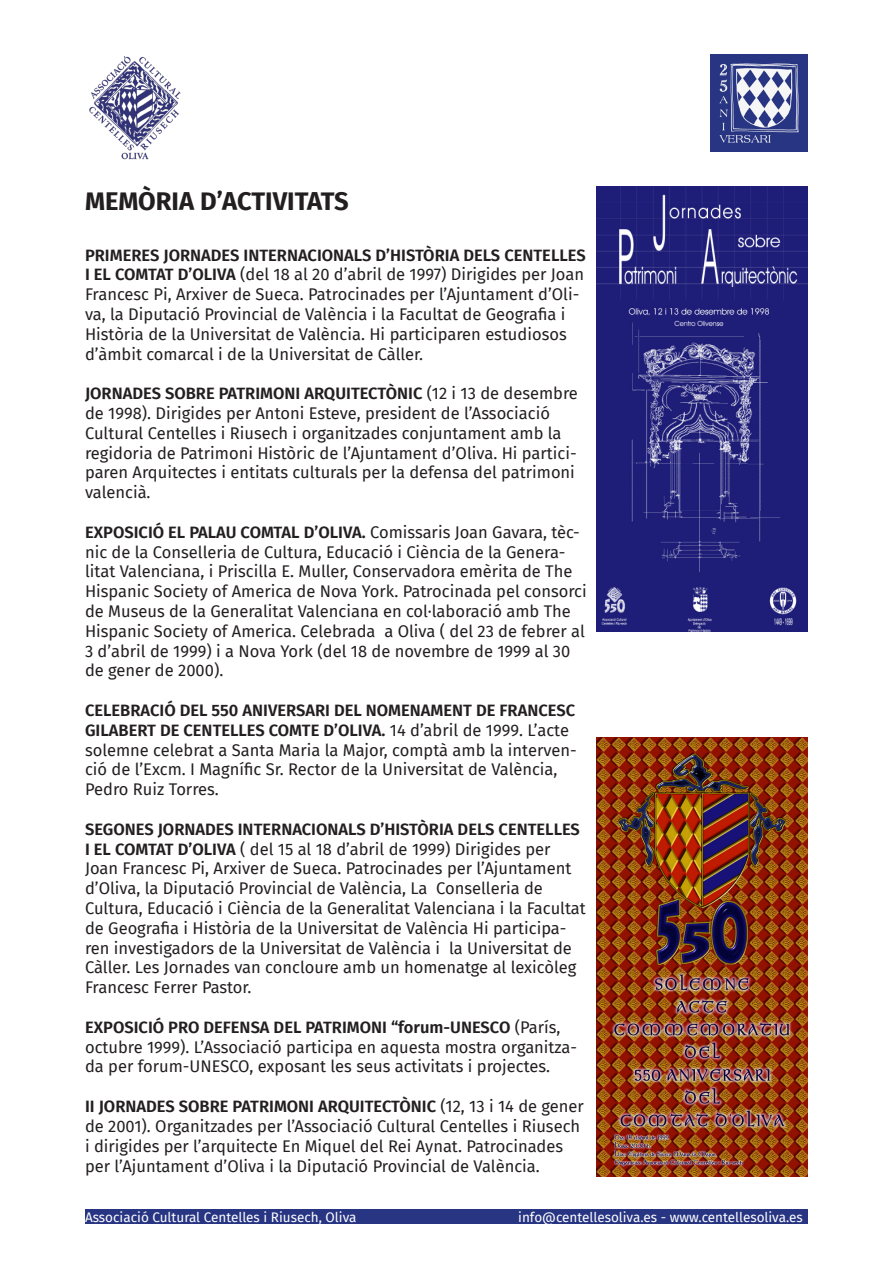
<style>
.page{position:relative;width:893px;height:1263px;background:#fff}
.page>*{position:absolute;margin:0;border:0;box-sizing:border-box;transform-origin:0 0}
.t1{font:700 25.5px "Fira Sans";color:#231f20}
.t2{font:16.5px/19.8px "Fira Sans";color:#231f20}
.t3{font:13.5px "Fira Sans";color:#fff}
.s1{font-weight:600}
</style>
<div class="page">
<img style="left:89px;top:56px;width:92px;height:104px">
<img style="left:710px;top:54px;width:98px;height:98px">
<div style="left:85px;top:1209px;width:723px;height:14px;background:#283583"></div>
<img style="left:597px;top:186px;width:211px;height:445px">
<img style="left:597px;top:737px;width:211px;height:439px">
<p class="t1" style="left:85px;top:180px;width:265px">MEMÒRIA D’ACTIVITATS</p>
<p class="t2" style="left:85px;top:244px;width:502px"><span class="s1">PRIMERES JORNADES INTERNACIONALS D’HISTÒRIA DELS CENTELLES I EL COMTAT D’OLIVA</span> (del 18 al 20 d’abril de 1997) Dirigides per Joan Francesc Pi, Arxiver de Sueca. Patrocinades per l’Ajuntament d’Oli&shy;va, la Diputació Provincial de València i la Facultat de Geografia i Història de la Universitat de València. Hi participaren estudiosos d’àmbit comarcal i de la Universitat de Càller.</p>
<p class="t2" style="left:85px;top:383px;width:494px"><span class="s1">JORNADES SOBRE PATRIMONI ARQUITECTÒNIC</span> (12 i 13 de desembre de 1998). Dirigides per Antoni Esteve, president de l’Associació Cultural Centelles i Riusech i organitzades conjuntament amb la regidoria de Patrimoni Històric de l’Ajuntament d’Oliva. Hi partici&shy;paren Arquitectes i entitats culturals per la defensa del patrimoni valencià.</p>
<p class="t2" style="left:85px;top:522px;width:503px"><span class="s1">EXPOSICIÓ EL PALAU COMTAL D’OLIVA.</span> Comissaris Joan Gavara, tèc&shy;nic de la Conselleria de Cultura, Educació i Ciència de la Genera&shy;litat Valenciana, i Priscilla E. Muller, Conservadora emèrita de The Hispanic Society of America de Nova York. Patrocinada pel consorci de Museus de la Generalitat Valenciana en col·laboració amb The Hispanic Society of America. Celebrada a Oliva ( del 23 de febrer al 3 d’abril de 1999) i a Nova York (del 18 de novembre de 1999 al 30 de gener de 2000).</p>
<p class="t2" style="left:85px;top:700px;width:493px"><span class="s1">CELEBRACIÓ DEL 550 ANIVERSARI DEL NOMENAMENT DE FRANCESC GILABERT DE CENTELLES COMTE D’OLIVA.</span> 14 d’abril de 1999. L’acte solemne celebrat a Santa Maria la Major, comptà amb la interven&shy;ció de l’Excm. I Magnífic Sr. Rector de la Universitat de València, Pedro Ruiz Torres.</p>
<p class="t2" style="left:85px;top:819px;width:502px"><span class="s1">SEGONES JORNADES INTERNACIONALS D’HISTÒRIA DELS CENTELLES I EL COMTAT D’OLIVA</span> ( del 15 al 18 d’abril de 1999) Dirigides per Joan Francesc Pi, Arxiver de Sueca. Patrocinades per l’Ajuntament d’Oliva, la Diputació Provincial de València, La Conselleria de Cultura, Educació i Ciència de la Generalitat Valenciana i la Facultat de Geografia i Història de la Universitat de València Hi participa&shy;ren investigadors de la Universitat de València i la Universitat de Càller. Les Jornades van concloure amb un homenatge al lexicòleg Francesc Ferrer Pastor.</p>
<p class="t2" style="left:85px;top:1017px;width:493px"><span class="s1">EXPOSICIÓ PRO DEFENSA DEL PATRIMONI “forum-UNESCO</span> (París, octubre 1999). L’Associació participa en aquesta mostra organitza&shy;da per forum-UNESCO, exposant les seus activitats i projectes.</p>
<p class="t2" style="left:85px;top:1096px;width:500px"><span class="s1">II JORNADES SOBRE PATRIMONI ARQUITECTÒNIC</span> (12, 13 i 14 de gener de 2001). Organitzades per l’Associació Cultural Centelles i Riusech i dirigides per l’arquitecte En Miquel del Rei Aynat. Patrocinades per l’Ajuntament d’Oliva i la Diputació Provincial de València.</p>
<p class="t3" style="left:85px;top:1207px;width:273px">Associació Cultural Centelles i Riusech, Oliva</p>
<p class="t3" style="left:518px;top:1207px;width:286px">info@centellesoliva.es - www.centellesoliva.es</p>
</div>
